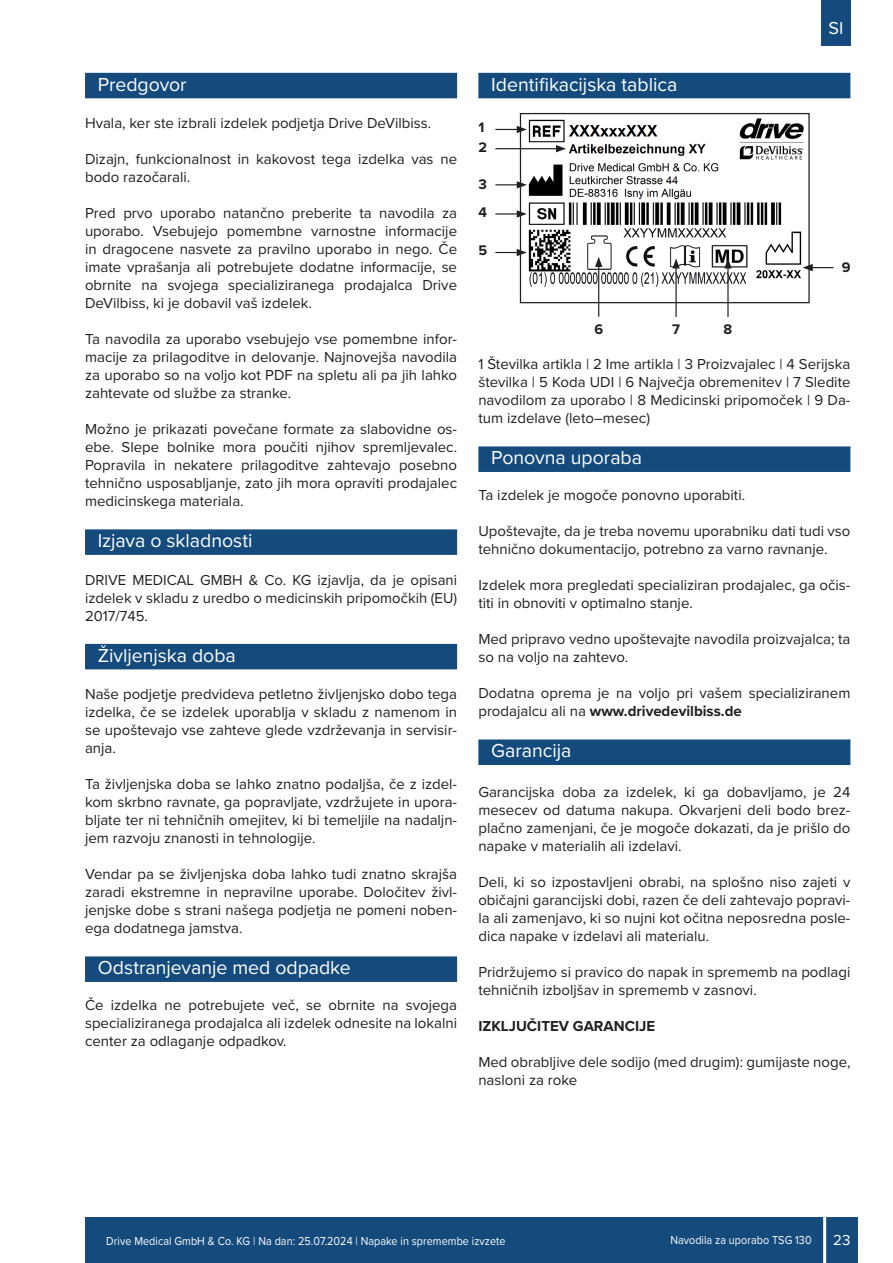
<style>
.page{position:relative;width:893px;height:1263px;background:#fff}
.page>*{position:absolute;margin:0;border:0;box-sizing:border-box;transform-origin:0 0}
.Balken_Absatz_blau_SL{font:19.5px "Proxima Nova";color:#fff}
.t1{font:18px "Proxima Nova";color:#fff}
.Text___0_mm_Blocksatzt_verbessert_EN{font:15px/18px "Proxima Nova";color:#231f20;text-align:justify}
.Text___0_mm_Blocksatzt_verbessert_EN-2{font:700 15px "Proxima Nova";color:#231f20}
.t2{font:15px "Proxima Nova";color:#fff}
.COPY{font:700 14.4px "Proxima Nova";color:#231f20}
.t3{font:12px "Proxima Nova";letter-spacing:.005em;color:#fff;scale:.9 1}
.s1{font-weight:700}
</style>
<div class="page">
<div style="left:85px;top:1217px;width:772px;height:46px;background:#144a7c"></div>
<hr style="left:823px;top:1213px;width:3px;height:50px;background:#fff">
<div style="left:821px;top:0;width:29px;height:46px;background:#144a7c"></div>
<div style="left:478px;top:73px;width:372px;height:25px;background:#144a7c"></div>
<div style="left:478px;top:446px;width:372px;height:26px;background:#144a7c"></div>
<div style="left:478px;top:739px;width:372px;height:26px;background:#144a7c"></div>
<img style="left:522px;top:118px;width:282px;height:173px">
<div style="left:520px;top:113px;width:290px;height:190px;border:1px solid #231f20"></div>
<svg style="left:495px;top:126px;width:32px;height:7px"></svg>
<svg style="left:495px;top:181px;width:32px;height:8px"></svg>
<hr style="left:495px;top:148px;width:63px;height:1px;background:#231f20">
<svg style="left:556px;top:145px;width:10px;height:7px"></svg>
<svg style="left:803px;top:264px;width:30px;height:7px"></svg>
<hr style="left:675px;top:266px;width:2px;height:51px;background:#231f20">
<svg style="left:672px;top:258px;width:8px;height:10px"></svg>
<hr style="left:727px;top:266px;width:2px;height:51px;background:#231f20">
<svg style="left:724px;top:258px;width:8px;height:10px"></svg>
<hr style="left:598px;top:265px;width:1px;height:52px;background:#231f20">
<svg style="left:595px;top:257px;width:7px;height:10px"></svg>
<hr style="left:495px;top:213px;width:24px;height:2px;background:#231f20">
<svg style="left:517px;top:210px;width:10px;height:8px"></svg>
<svg style="left:495px;top:249px;width:32px;height:7px"></svg>
<div style="left:85px;top:73px;width:372px;height:25px;background:#144a7c"></div>
<div style="left:85px;top:529px;width:372px;height:26px;background:#144a7c"></div>
<div style="left:85px;top:644px;width:372px;height:25px;background:#144a7c"></div>
<div style="left:85px;top:956px;width:372px;height:26px;background:#144a7c"></div>
<p class="Balken_Absatz_blau_SL" style="left:98px;top:70px;width:90px">Predgovor</p>
<p class="Text___0_mm_Blocksatzt_verbessert_EN" style="left:85px;top:113px;width:348px">Hvala, ker ste izbrali izdelek podjetja Drive DeVilbiss.</p>
<p class="Text___0_mm_Blocksatzt_verbessert_EN" style="left:85px;top:149px;width:374px">Dizajn, funkcionalnost in kakovost tega izdelka vas ne bodo razočarali.</p>
<p class="Text___0_mm_Blocksatzt_verbessert_EN" style="left:85px;top:203px;width:374px">Pred prvo uporabo natančno preberite ta navodila za uporabo. Vsebujejo pomembne varnostne informacije in dragocene nasvete za pravilno uporabo in nego. Če imate vprašanja ali potrebujete dodatne informacije, se obrnite na svojega specializiranega prodajalca Drive DeVilbiss, ki je dobavil vaš izdelek.</p>
<p class="Text___0_mm_Blocksatzt_verbessert_EN" style="left:85px;top:329px;width:374px">Ta navodila za uporabo vsebujejo vse pomembne infor&shy;macije za prilagoditve in delovanje. Najnovejša navodila za uporabo so na voljo kot PDF na spletu ali pa jih lahko zahtevate od službe za stranke.</p>
<p class="Text___0_mm_Blocksatzt_verbessert_EN" style="left:85px;top:419px;width:374px">Možno je prikazati povečane formate za slabovidne os&shy;ebe. Slepe bolnike mora poučiti njihov spremljevalec.<br>Popravila in nekatere prilagoditve zahtevajo posebno tehnično usposabljanje, zato jih mora opraviti prodajalec medicinskega materiala.</p>
<p class="Balken_Absatz_blau_SL" style="left:98px;top:526px;width:156px">Izjava o skladnosti</p>
<p class="Text___0_mm_Blocksatzt_verbessert_EN" style="left:85px;top:570px;width:374px">DRIVE MEDICAL GMBH &amp; Co. KG izjavlja, da je opisani izdelek v skladu z uredbo o medicinskih pripomočkih (EU)<br>2017/745.</p>
<p class="Balken_Absatz_blau_SL" style="left:98px;top:641px;width:140px">Življenjska doba</p>
<p class="Text___0_mm_Blocksatzt_verbessert_EN" style="left:85px;top:684px;width:374px">Naše podjetje predvideva petletno življenjsko dobo tega izdelka, če se izdelek uporablja v skladu z namenom in se upoštevajo vse zahteve glede vzdrževanja in servisir&shy;anja.</p>
<p class="Text___0_mm_Blocksatzt_verbessert_EN" style="left:85px;top:774px;width:374px">Ta življenjska doba se lahko znatno podaljša, če z izdel&shy;kom skrbno ravnate, ga popravljate, vzdržujete in upora&shy;bljate ter ni tehničnih omejitev, ki bi temeljile na nadaljn&shy;jem razvoju znanosti in tehnologije.</p>
<p class="Text___0_mm_Blocksatzt_verbessert_EN" style="left:85px;top:864px;width:374px">Vendar pa se življenjska doba lahko tudi znatno skrajša zaradi ekstremne in nepravilne uporabe. Določitev živl&shy;jenjske dobe s strani našega podjetja ne pomeni noben&shy;ega dodatnega jamstva.</p>
<p class="Balken_Absatz_blau_SL" style="left:98px;top:953px;width:255px">Odstranjevanje med odpadke</p>
<p class="Text___0_mm_Blocksatzt_verbessert_EN" style="left:85px;top:995px;width:374px">Če izdelka ne potrebujete več, se obrnite na svojega specializiranega prodajalca ali izdelek odnesite na lokalni center za odlaganje odpadkov.</p>
<p class="Balken_Absatz_blau_SL" style="left:491px;top:70px;width:188px">Identifikacijska tablica</p>
<p class="COPY" style="left:478px;top:117px;width:7px">1</p>
<p class="COPY" style="left:478px;top:137px;width:10px">2</p>
<p class="COPY" style="left:478px;top:173px;width:10px">3</p>
<p class="COPY" style="left:478px;top:201px;width:10px">4</p>
<p class="COPY" style="left:478px;top:240px;width:10px">5</p>
<p class="t1" style="left:828px;top:15px;width:16px">SI</p>
<p class="COPY" style="left:842px;top:256px;width:10px">9</p>
<p class="COPY" style="left:594px;top:319px;width:10px">6</p>
<p class="COPY" style="left:672px;top:319px;width:9px">7</p>
<p class="COPY" style="left:724px;top:319px;width:10px">8</p>
<p class="Text___0_mm_Blocksatzt_verbessert_EN" style="left:478px;top:354px;width:374px">1 Številka artikla | 2 Ime artikla | 3 Proizvajalec | 4 Serijska številka | 5 Koda UDI | 6 Največja obremenitev | 7 Sledite navodilom za uporabo | 8 Medicinski pripomoček | 9 Da&shy;tum izdelave (leto–mesec)</p>
<p class="Balken_Absatz_blau_SL" style="left:491px;top:443px;width:152px">Ponovna uporaba</p>
<p class="Text___0_mm_Blocksatzt_verbessert_EN" style="left:478px;top:485px;width:268px">Ta izdelek je mogoče ponovno uporabiti.</p>
<p class="Text___0_mm_Blocksatzt_verbessert_EN" style="left:478px;top:521px;width:374px">Upoštevajte, da je treba novemu uporabniku dati tudi vso tehnično dokumentacijo, potrebno za varno ravnanje.</p>
<p class="Text___0_mm_Blocksatzt_verbessert_EN" style="left:478px;top:575px;width:374px">Izdelek mora pregledati specializiran prodajalec, ga očis&shy;titi in obnoviti v optimalno stanje.</p>
<p class="Text___0_mm_Blocksatzt_verbessert_EN" style="left:478px;top:629px;width:374px">Med pripravo vedno upoštevajte navodila proizvajalca; ta so na voljo na zahtevo.</p>
<p class="Text___0_mm_Blocksatzt_verbessert_EN" style="left:478px;top:683px;width:374px">Dodatna oprema je na voljo pri vašem specializiranem prodajalcu ali na <span class="s1">www.drivedevilbiss.de</span></p>
<p class="Balken_Absatz_blau_SL" style="left:491px;top:736px;width:82px">Garancija</p>
<p class="Text___0_mm_Blocksatzt_verbessert_EN" style="left:478px;top:782px;width:374px">Garancijska doba za izdelek, ki ga dobavljamo, je 24 mesecev od datuma nakupa. Okvarjeni deli bodo brez&shy;plačno zamenjani, če je mogoče dokazati, da je prišlo do napake v materialih ali izdelavi.</p>
<p class="Text___0_mm_Blocksatzt_verbessert_EN" style="left:478px;top:872px;width:374px">Deli, ki so izpostavljeni obrabi, na splošno niso zajeti v običajni garancijski dobi, razen če deli zahtevajo popravi&shy;la ali zamenjavo, ki so nujni kot očitna neposredna posle&shy;dica napake v izdelavi ali materialu.</p>
<p class="Text___0_mm_Blocksatzt_verbessert_EN" style="left:478px;top:962px;width:374px">Pridržujemo si pravico do napak in sprememb na podlagi tehničnih izboljšav in sprememb v zasnovi.</p>
<p class="Text___0_mm_Blocksatzt_verbessert_EN-2" style="left:478px;top:1015px;width:178px">IZKLJUČITEV GARANCIJE</p>
<p class="Text___0_mm_Blocksatzt_verbessert_EN" style="left:478px;top:1052px;width:374px">Med obrabljive dele sodijo (med drugim): gumijaste noge, nasloni za roke</p>
<p class="t3" style="left:106px;top:1232px;width:445px">Drive Medical GmbH &amp; Co. KG | Na dan: 25.07.2024 | Napake in spremembe izvzete</p>
<p class="t3" style="left:670px;top:1231px;width:159px">Navodila za uporabo TSG 130</p>
<p class="t2" style="left:833px;top:1229px;width:19px">23</p>
</div>
